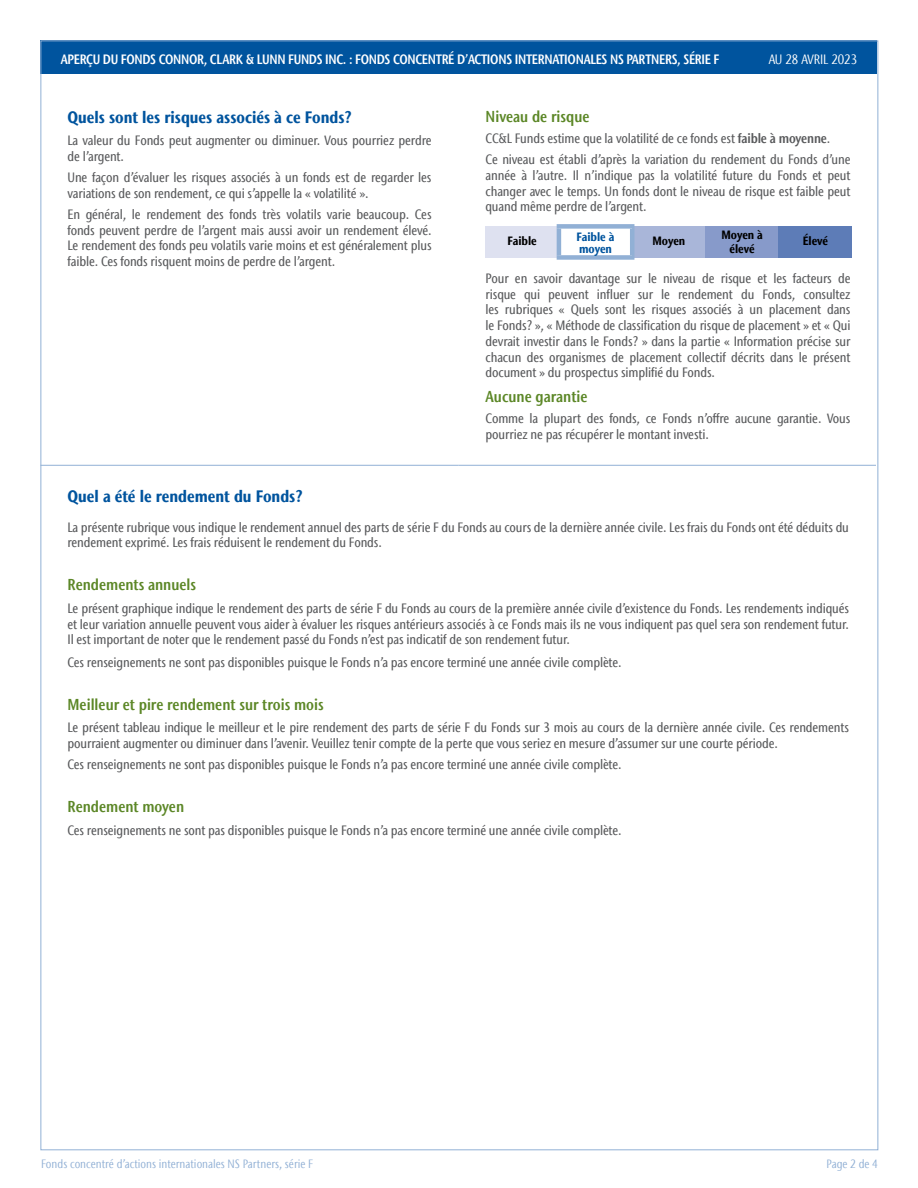
<style>
.page{position:relative;width:918px;height:1188px;background:#fff}
.page>*{position:absolute;margin:0;border:0;box-sizing:border-box;transform-origin:0 0}
.t1{font:700 condensed 16.5px "Stone Sans IIITC Com";color:#00549e}
.t2{font:600 condensed 15.75px "Stone Sans IIITC Com";color:#5c8727}
.t3{font:500 condensed 13.5px/15.8px "Stone Sans IIITC Com";letter-spacing:-.01em;color:#58595b}
.t4{font:600 condensed 13.5px "Stone Sans IIITC Com";letter-spacing:-.02em;color:#fff}
.t5{font:condensed 13.5px "Stone Sans IIITC Com";color:#fff}
.t6{font:condensed 12px "Stone Sans IIITC Com";color:#91b0d5}
.t7{font:700 condensed 12px/13.5px "Stone Sans IIITC Com";color:#000;text-align:center}
.t8{font:700 condensed 12px/12px "Stone Sans IIITC Com";color:#00549e}
.s1{font-weight:500}
.s2{font-weight:600}
</style>
<div class="page">
<div style="left:40px;top:40px;width:838px;height:34px;background:#00549e"></div>
<div style="left:486px;top:226px;width:73px;height:31px;background:#dee1f0"></div>
<div style="left:632px;top:226px;width:74px;height:31px;background:#a9b6d9"></div>
<div style="left:706px;top:226px;width:73px;height:31px;background:#879aca"></div>
<div style="left:779px;top:226px;width:73px;height:31px;background:#5d7cb7"></div>
<div style="left:557px;top:224px;width:77px;height:5px;background:#91b0d5"></div>
<hr style="left:557px;top:229px;width:4px;height:26px;background:#91b0d5">
<hr style="left:630px;top:229px;width:4px;height:26px;background:#91b0d5">
<div style="left:557px;top:255px;width:77px;height:5px;background:#91b0d5"></div>
<hr style="left:40px;top:465px;width:418px;height:1px;background:#91b0d5">
<hr style="left:458px;top:465px;width:418px;height:1px;background:#91b0d5">
<p class="t4" style="left:61px;top:51px;width:660px">APERÇU DU FONDS CONNOR, CLARK &amp; LUNN FUNDS INC. : FONDS CONCENTRÉ D<span class="s1">’</span>ACTIONS INTERNATIONALES NS PARTNERS, SÉRIE F</p>
<p class="t5" style="left:769px;top:51px;width:90px">AU 28 AVRIL 2023</p>
<p class="t1" style="left:68px;top:106px;width:286px">Quels sont les risques associés à ce Fonds?</p>
<p class="t3" style="left:68px;top:132px;width:366px">La valeur du Fonds peut augmenter ou diminuer. Vous pourriez perdre de l’argent.</p>
<p class="t3" style="left:68px;top:169px;width:366px">Une façon d’évaluer les risques associés à un fonds est de regarder les variations de son rendement, ce qui s’appelle la « volatilité ».</p>
<p class="t3" style="left:68px;top:206px;width:366px;text-align:justify">En général, le rendement des fonds très volatils varie beaucoup. Ces fonds peuvent perdre de l’argent mais aussi avoir un rendement élevé.<br>Le rendement des fonds peu volatils varie moins et est généralement plus faible. Ces fonds risquent moins de perdre de l’argent.</p>
<p class="t2" style="left:486px;top:106px;width:105px">Niveau de risque</p>
<p class="t3" style="left:486px;top:128px;width:366px;line-height:21.1px">CC&amp;L Funds estime que la volatilité de ce fonds est <span class="s2">faible à moyenne</span>.<br>Ce niveau est établi d’après la variation du rendement du Fonds d’une</p>
<p class="t3" style="left:486px;top:167px;width:366px;text-align:justify">année à l’autre. Il n’indique pas la volatilité future du Fonds et peut changer avec le temps. Un fonds dont le niveau de risque est faible peut quand même perdre de l’argent.</p>
<p class="t7" style="left:508px;top:234px;width:31px">Faible</p>
<p class="t8" style="left:577px;top:231px;width:39px">Faible à moyen</p>
<p class="t7" style="left:652px;top:234px;width:34px">Moyen</p>
<p class="t7" style="left:721px;top:228px;width:43px">Moyen à élevé</p>
<p class="t7" style="left:803px;top:234px;width:27px">Élevé</p>
<p class="t3" style="left:486px;top:270px;width:366px;text-align:justify">Pour en savoir davantage sur le niveau de risque et les facteurs de risque qui peuvent influer sur le rendement du Fonds, consultez les rubriques « Quels sont les risques associés à un placement dans le Fonds? », « Méthode de classification du risque de placement » et « Qui devrait investir dans le Fonds? » dans la partie « Information précise sur chacun des organismes de placement collectif décrits dans le présent document » du prospectus simplifié du Fonds.</p>
<p class="t2" style="left:486px;top:386px;width:103px">Aucune garantie</p>
<p class="t3" style="left:486px;top:410px;width:366px">Comme la plupart des fonds, ce Fonds n’offre aucune garantie. Vous pourriez ne pas récupérer le montant investi.</p>
<p class="t1" style="left:68px;top:486px;width:237px">Quel a été le rendement du Fonds?</p>
<p class="t3" style="left:68px;top:519px;width:783px">La présente rubrique vous indique le rendement annuel des parts de série F du Fonds au cours de la dernière année civile. Les frais du Fonds ont été déduits du rendement exprimé. Les frais réduisent le rendement du Fonds.</p>
<p class="t2" style="left:68px;top:575px;width:130px">Rendements annuels</p>
<p class="t3" style="left:68px;top:600px;width:783px;text-align:justify">Le présent graphique indique le rendement des parts de série F du Fonds au cours de la première année civile d’existence du Fonds. Les rendements indiqués et leur variation annuelle peuvent vous aider à évaluer les risques antérieurs associés à ce Fonds mais ils ne vous indiquent pas quel sera son rendement futur.<br>Il est important de noter que le rendement passé du Fonds n’est pas indicatif de son rendement futur.</p>
<p class="t3" style="left:68px;top:654px;width:556px">Ces renseignements ne sont pas disponibles puisque le Fonds n’a pas encore terminé une année civile complète.</p>
<p class="t2" style="left:68px;top:694px;width:258px">Meilleur et pire rendement sur trois mois</p>
<p class="t3" style="left:68px;top:720px;width:783px">Le présent tableau indique le meilleur et le pire rendement des parts de série F du Fonds sur 3 mois au cours de la dernière année civile. Ces rendements pourraient augmenter ou diminuer dans l’avenir. Veuillez tenir compte de la perte que vous seriez en mesure d’assumer sur une courte période.</p>
<p class="t3" style="left:68px;top:756px;width:556px">Ces renseignements ne sont pas disponibles puisque le Fonds n’a pas encore terminé une année civile complète.</p>
<p class="t2" style="left:68px;top:797px;width:118px">Rendement moyen</p>
<p class="t3" style="left:68px;top:822px;width:556px">Ces renseignements ne sont pas disponibles puisque le Fonds n’a pas encore terminé une année civile complète.</p>
<p class="t6" style="left:41px;top:1156px;width:274px">Fonds concentré d’actions internationales NS Partners, série F</p>
<p class="t6" style="left:827px;top:1156px;width:53px">Page 2 de 4</p>
</div>
